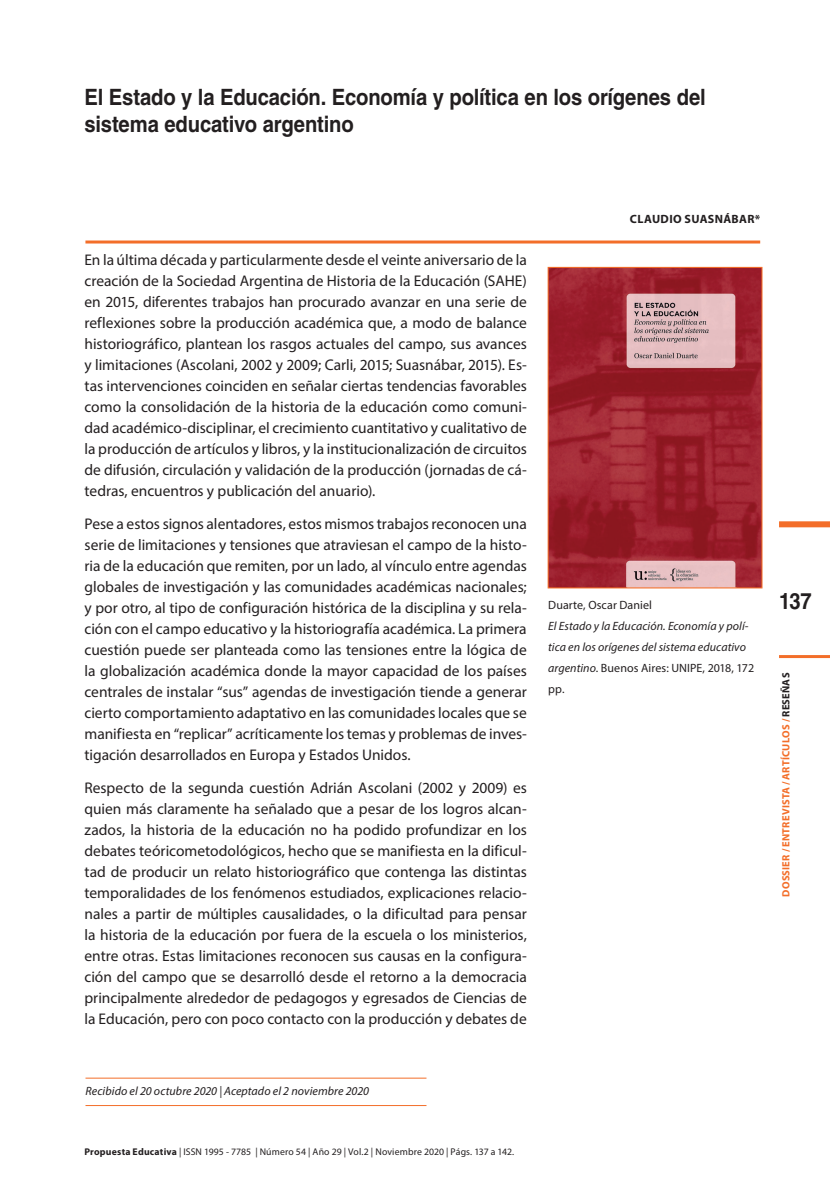
<style>
.page{position:relative;width:830px;height:1191px;background:#fff}
.page>*{position:absolute;margin:0;border:0;box-sizing:border-box;transform-origin:0 0}
.t1{font:700 22.5px/27px "Helvetica LT Std";letter-spacing:-.01em;color:#231f20;scale:.9 1}
.t2{font:15.45px/21px "Myriad Pro";color:#231f20;text-align:justify}
.t3{font:italic 12px/21px "Myriad Pro";letter-spacing:.005em;color:#231f20}
.t4{font:12px "Myriad Pro";letter-spacing:.01em;color:#231f20}
.t5{font:700 12px "Myriad Pro";letter-spacing:.03em;color:#231f20}
.t6{font:700 10.5px "Myriad Pro";letter-spacing:.015em;color:#f36e29}
.t7{font:9.75px "Myriad Pro";letter-spacing:.01em;color:#231f20}
.s1{font-style:normal}
.s2{color:#231f20}
.s3{font-weight:700}
</style>
<div class="page">
<hr style="left:778px;top:655px;width:51px;height:3px;background:#f36e29">
<div style="left:778px;top:521px;width:51px;height:6px;background:#f36e29"></div>
<hr style="left:85px;top:240px;width:674px;height:3px;background:#f36e29">
<img style="left:549px;top:269px;width:211px;height:317px">
<div style="left:547px;top:267px;width:215px;height:321px;border:1px solid #f36e29"></div>
<hr style="left:85px;top:1077px;width:341px;height:1px;background:#f36e29">
<hr style="left:85px;top:1105px;width:341px;height:1px;background:#f36e29">
<h1 class="t1" style="left:84px;top:84px;width:691px">El Estado y la Educación. Economía y política en los orígenes del sistema educativo argentino</h1>
<p class="t2" style="left:84px;top:249px;width:443px">En la última década y particularmente desde el veinte aniversario de la creación de la Sociedad Argentina de Historia de la Educación (SAHE) en 2015, diferentes trabajos han procurado avanzar en una serie de reflexiones sobre la producción académica que, a modo de balance historiográfico, plantean los rasgos actuales del campo, sus avances y limitaciones (Ascolani, 2002 y 2009; Carli, 2015; Suasnábar, 2015). Es&shy;tas intervenciones coinciden en señalar ciertas tendencias favorables como la consolidación de la historia de la educación como comuni&shy;dad académico-disciplinar, el crecimiento cuantitativo y cualitativo de la producción de artículos y libros, y la institucionalización de circuitos de difusión, circulación y validación de la producción (jornadas de cá&shy;tedras, encuentros y publicación del anuario).</p>
<p class="t2" style="left:84px;top:512px;width:443px">Pese a estos signos alentadores, estos mismos trabajos reconocen una serie de limitaciones y tensiones que atraviesan el campo de la histo&shy;ria de la educación que remiten, por un lado, al vínculo entre agendas globales de investigación y las comunidades académicas nacionales; y por otro, al tipo de configuración histórica de la disciplina y su rela&shy;ción con el campo educativo y la historiografía académica. La primera cuestión puede ser planteada como las tensiones entre la lógica de la globalización académica donde la mayor capacidad de los países centrales de instalar “sus” agendas de investigación tiende a generar cierto comportamiento adaptativo en las comunidades locales que se manifiesta en “replicar” acríticamente los temas y problemas de inves&shy;tigación desarrollados en Europa y Estados Unidos.</p>
<p class="t2" style="left:84px;top:776px;width:443px">Respecto de la segunda cuestión Adrián Ascolani (2002 y 2009) es quien más claramente ha señalado que a pesar de los logros alcan&shy;zados, la historia de la educación no ha podido profundizar en los debates teóricometodológicos, hecho que se manifiesta en la dificul&shy;tad de producir un relato historiográfico que contenga las distintas temporalidades de los fenómenos estudiados, explicaciones relacio&shy;nales a partir de múltiples causalidades, o la dificultad para pensar la historia de la educación por fuera de la escuela o los ministerios, entre otras. Estas limitaciones reconocen sus causas en la configura&shy;ción del campo que se desarrolló desde el retorno a la democracia principalmente alrededor de pedagogos y egresados de Ciencias de la Educación, pero con poco contacto con la producción y debates de</p>
<p class="t5" style="left:629px;top:212px;width:132px">CLAUDIO SUASNÁBAR*</p>
<p class="t4" style="left:548px;top:598px;width:105px">Duarte, Oscar Daniel</p>
<p class="t3" style="left:548px;top:615px;width:207px">El Estado y la Educación. Economía y polí&shy;tica en los orígenes del sistema educativo argentino<span class="s1">. Buenos Aires: UNIPE, 2018, 172 pp.</span></p>
<h1 class="t1" style="left:778px;top:587px;width:38px">137</h1>
<p class="t6" style="left:779px;top:896px;width:225px;rotate:-90deg">DOSSIER / ENTREVISTA / ARTÍCULOS / <span class="s2">RESEÑAS</span></p>
<p class="t3" style="left:85px;top:1080px;width:285px">Recibido el 20 octubre 2020 | Aceptado el 2 noviembre 2020</p>
<p class="t7" style="left:84px;top:1146px;width:431px"><span class="s3">Propuesta Educativa</span> | ISSN 1995 - 7785 | Número 54 | Año 29 | Vol.2 | Noviembre 2020 | Págs. 137 a 142.</p>
</div>
